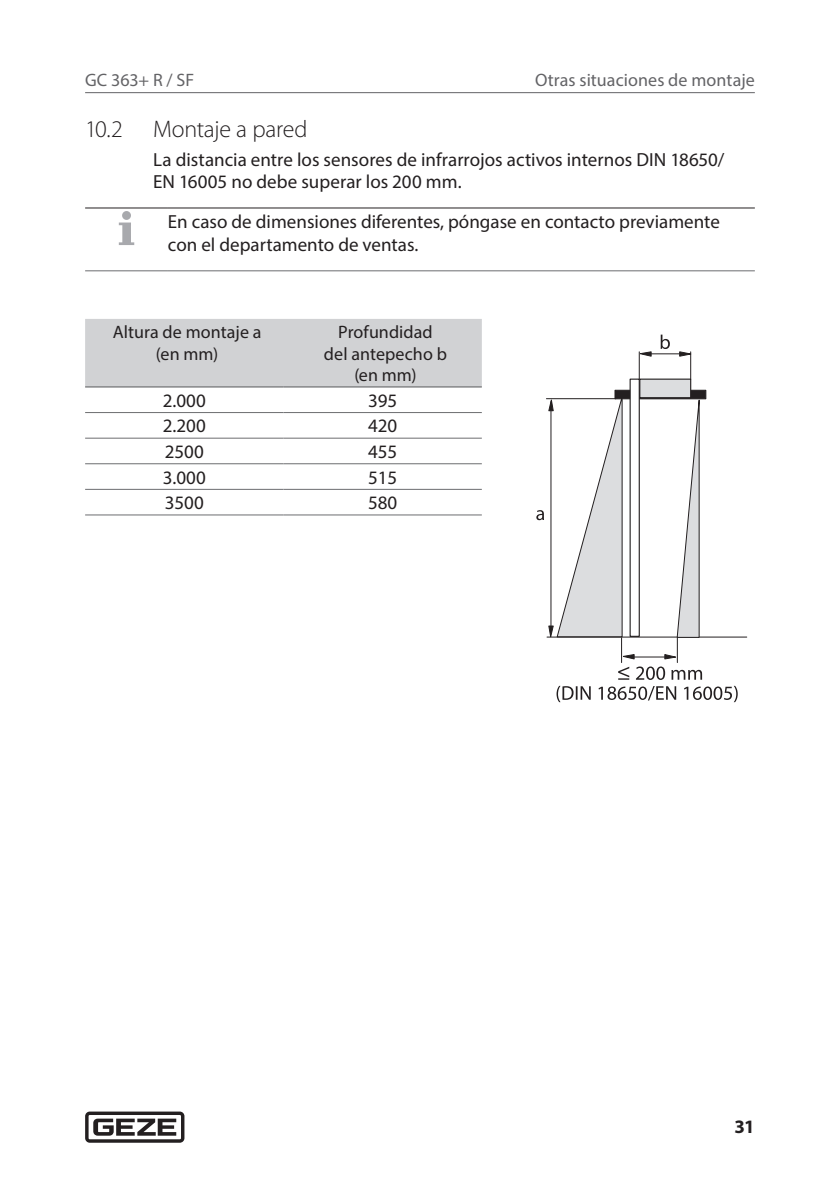
<style>
.page{position:relative;width:840px;height:1191px;background:#fff}
.page>*{position:absolute;margin:0;border:0;box-sizing:border-box;transform-origin:0 0}
.t1{font:300 24px "Myriad Pro";letter-spacing:-.01em;color:#231f20}
.InfoHinweis-Tabelle_Grundtext{font:19px/22.8px "Myriad Pro";color:#231f20}
.Grundtext{font:19px/22.8px "Myriad Pro";color:#231f20}
.t2{font:700 19px "Myriad Pro";color:#231f20}
.Tabelle_Kopfzeile{font:18px/21.6px "Myriad Pro";letter-spacing:.005em;color:#231f20;text-align:center}
.t3{font:18px "Myriad Pro";letter-spacing:.005em;color:#636366}
</style>
<div class="page">
<hr style="left:85px;top:92px;width:669px;height:1px;background:#636366">
<svg style="left:85px;top:1111px;width:99px;height:31px"></svg>
<hr style="left:85px;top:208px;width:83px;height:1px;background:#231f20">
<hr style="left:168px;top:208px;width:586px;height:1px;background:#231f20">
<hr style="left:85px;top:270px;width:83px;height:1px;background:#6c6d70">
<hr style="left:168px;top:270px;width:586px;height:1px;background:#6c6d70">
<div style="left:122px;top:211px;width:9px;height:9px;background:#a8a9ad;border-radius:50%"></div>
<svg style="left:119px;top:222px;width:15px;height:23px"></svg>
<div style="left:85px;top:319px;width:396px;height:67px;background:#d1d2d4"></div>
<hr style="left:85px;top:386px;width:198px;height:1px;background:#57585a">
<hr style="left:283px;top:386px;width:198px;height:1px;background:#57585a">
<hr style="left:85px;top:412px;width:198px;height:1px;background:#6c6d70">
<hr style="left:283px;top:412px;width:198px;height:1px;background:#6c6d70">
<hr style="left:85px;top:438px;width:198px;height:1px;background:#6c6d70">
<hr style="left:283px;top:438px;width:198px;height:1px;background:#6c6d70">
<hr style="left:85px;top:463px;width:198px;height:1px;background:#6c6d70">
<hr style="left:283px;top:463px;width:198px;height:1px;background:#6c6d70">
<hr style="left:85px;top:489px;width:198px;height:1px;background:#6c6d70">
<hr style="left:283px;top:489px;width:198px;height:1px;background:#6c6d70">
<hr style="left:85px;top:514px;width:198px;height:1px;background:#6c6d70">
<hr style="left:283px;top:514px;width:198px;height:1px;background:#6c6d70">
<svg style="left:614px;top:351px;width:133px;height:286px"></svg>
<svg style="left:660px;top:334px;width:9px;height:15px"></svg>
<svg style="left:556px;top:686px;width:181px;height:16px"></svg>
<svg style="left:536px;top:396px;width:165px;height:284px"></svg>
<p class="t3" style="left:85px;top:68px;width:110px">GC 363+ R / SF</p>
<p class="t3" style="left:535px;top:68px;width:221px">Otras situaciones de montaje</p>
<p class="t1" style="left:85px;top:115px;width:39px">10.2</p>
<p class="t1" style="left:153px;top:115px;width:156px">Montaje a pared</p>
<p class="Grundtext" style="left:153px;top:147px;width:572px">La distancia entre los sensores de infrarrojos activos internos DIN 18650/<br>EN 16005 no debe superar los 200 mm.</p>
<p class="InfoHinweis-Tabelle_Grundtext" style="left:168px;top:210px;width:553px">En caso de dimensiones diferentes, póngase en contacto previamente con el departamento de ventas.</p>
<p class="Tabelle_Kopfzeile" style="left:113px;top:321px;width:150px">Altura de montaje a (en mm)</p>
<p class="Tabelle_Kopfzeile" style="left:324px;top:321px;width:124px">Profundidad<br>del antepecho b (en mm)</p>
<p class="InfoHinweis-Tabelle_Grundtext" style="left:163px;top:389px;width:44px">2.000</p>
<p class="InfoHinweis-Tabelle_Grundtext" style="left:368px;top:389px;width:31px">395</p>
<p class="InfoHinweis-Tabelle_Grundtext" style="left:163px;top:414px;width:44px">2.200</p>
<p class="InfoHinweis-Tabelle_Grundtext" style="left:368px;top:414px;width:31px">420</p>
<p class="InfoHinweis-Tabelle_Grundtext" style="left:165px;top:440px;width:40px">2500</p>
<p class="InfoHinweis-Tabelle_Grundtext" style="left:368px;top:440px;width:31px">455</p>
<p class="InfoHinweis-Tabelle_Grundtext" style="left:163px;top:465px;width:44px">3.000</p>
<p class="InfoHinweis-Tabelle_Grundtext" style="left:368px;top:465px;width:31px">515</p>
<p class="InfoHinweis-Tabelle_Grundtext" style="left:165px;top:491px;width:40px">3500</p>
<p class="InfoHinweis-Tabelle_Grundtext" style="left:368px;top:491px;width:31px">580</p>
<p class="t2" style="left:734px;top:1113px;width:22px">31</p>
</div>
